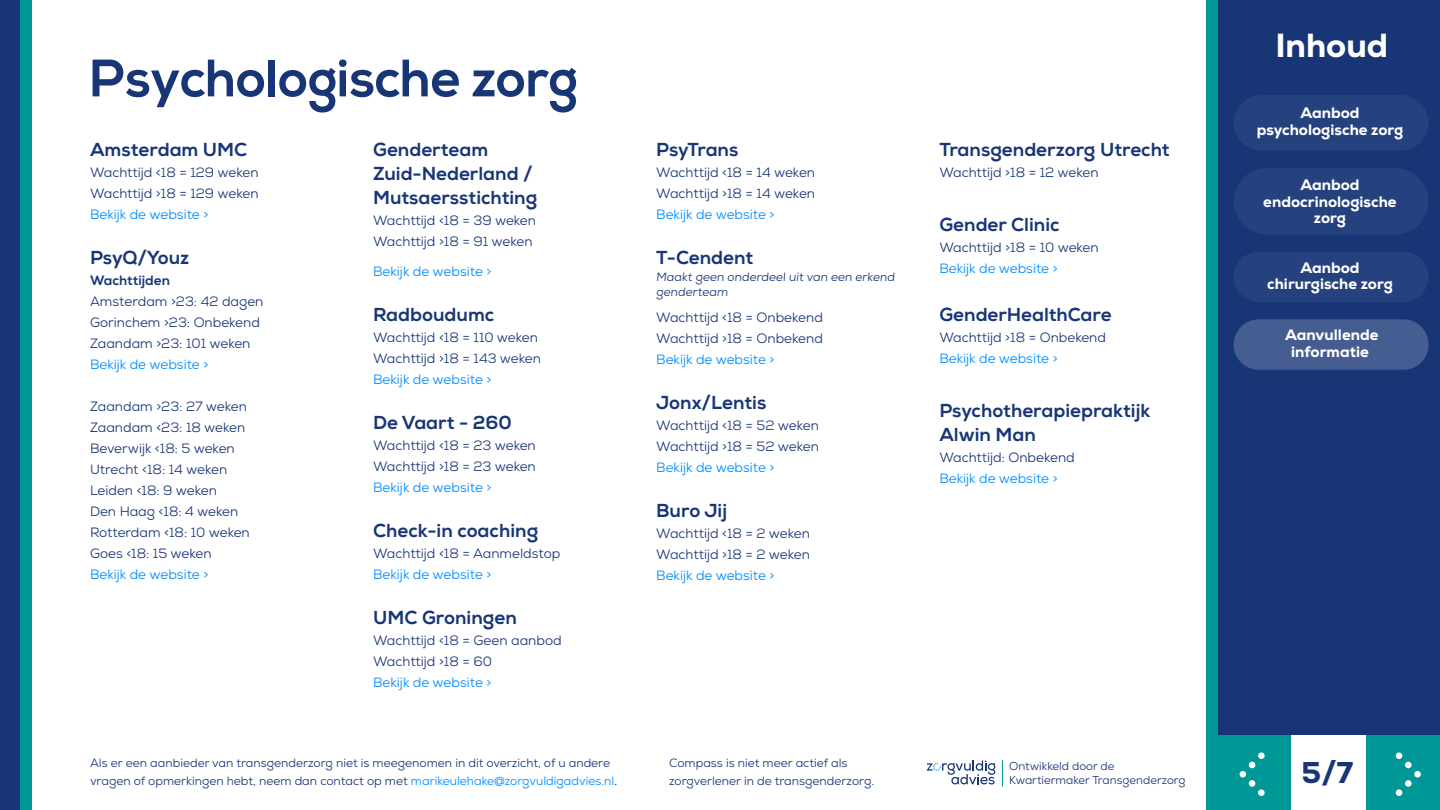
<style>
.page{position:relative;width:1440px;height:810px;background:#fff}
.page>*{position:absolute;margin:0;border:0;box-sizing:border-box;transform-origin:0 0}
.t1{font:700 52.5px "Nexa";color:#183676}
.t2{font:800 33.3px "Nexa";color:#fff}
.t3{font:800 30px "Nexa";color:#183676}
.t4{font:800 18.75px/24px "Nexa";color:#183676}
.t5{font:800 15.15px/16.5px "Nexa";color:#fff;text-align:center}
.t6{font:13.5px/21px "Nexa";color:#183676}
.t7{font:13.5px "Nexa";color:#008cff}
.t8{font:800 13.5px "Nexa";color:#183676}
.t9{font:12px/18px "Nexa";color:#183676}
.t10{font:11.48px/13.7px "Nexa";color:#183676}
.s1{color:#008cff}
.s2{color:#000}
</style>
<div class="page">
<div style="left:1218px;top:0;width:222px;height:810px;background:#183676"></div>
<div style="left:1366px;top:736px;width:74px;height:74px;background:#009897"></div>
<div style="left:1218px;top:736px;width:74px;height:74px;background:#009897"></div>
<div style="left:1292px;top:736px;width:74px;height:74px;background:#fff"></div>
<div style="left:1414px;top:771px;width:7px;height:7px;background:#fff;border-radius:50%"></div>
<div style="left:1405px;top:762px;width:7px;height:6px;background:#fff;border-radius:50%"></div>
<div style="left:1396px;top:752px;width:6px;height:7px;background:#fff;border-radius:50%"></div>
<div style="left:1396px;top:789px;width:6px;height:7px;background:#fff;border-radius:50%"></div>
<div style="left:1405px;top:780px;width:7px;height:7px;background:#fff;border-radius:50%"></div>
<svg style="left:927px;top:760px;width:68px;height:24px"></svg>
<svg style="left:1002px;top:760px;width:1px;height:27px"></svg>
<div style="left:0;top:0;width:22px;height:809px;background:#183676"></div>
<div style="left:20px;top:0;width:12px;height:809px;background:#009897"></div>
<div style="left:1207px;top:0;width:11px;height:810px;background:#009897"></div>
<div style="left:1240px;top:771px;width:6px;height:7px;background:#fff;border-radius:50%"></div>
<svg style="left:1249px;top:762px;width:6px;height:6px"></svg>
<div style="left:1258px;top:752px;width:7px;height:7px;background:#fff;border-radius:50%"></div>
<div style="left:1258px;top:789px;width:7px;height:7px;background:#fff;border-radius:50%"></div>
<div style="left:1249px;top:780px;width:6px;height:7px;background:#fff;border-radius:50%"></div>
<div style="left:1234px;top:95px;width:195px;height:56px;background:#25417e;border-radius:28px"></div>
<div style="left:1234px;top:252px;width:195px;height:50px;background:#25417e;border-radius:25px"></div>
<div style="left:1234px;top:168px;width:195px;height:66px;background:#25417e;border-radius:33px"></div>
<div style="left:1234px;top:319px;width:195px;height:51px;background:#455d90;border-radius:25px"></div>
<h1 class="t1" style="left:90px;top:48px;width:490px">Psychologische zorg</h1>
<h3 class="t4" style="left:90px;top:137px;width:159px">Amsterdam UMC</h3>
<p class="t6" style="left:90px;top:161px;width:170px">Wachttijd &lt;18 = 129 weken<br>Wachttijd &gt;18 = 129 weken</p>
<p class="t7" style="left:90px;top:205px;width:120px">Bekijk de website &gt;</p>
<h3 class="t4" style="left:90px;top:245px;width:101px">PsyQ/Youz</h3>
<p class="t8" style="left:90px;top:272px;width:82px">Wachttijden</p>
<p class="t6" style="left:90px;top:291px;width:175px">Amsterdam &gt;23: 42 dagen<br>Gorinchem &gt;23: Onbekend<br>Zaandam &gt;23: 101 weken</p>
<p class="t7" style="left:90px;top:355px;width:120px">Bekijk de website &gt;</p>
<p class="t6" style="left:90px;top:396px;width:161px">Zaandam &gt;23: 27 weken<br>Zaandam &lt;23: 18 weken<br>Beverwijk &lt;18: 5 weken<br>Utrecht &lt;18: 14 weken<br>Leiden &lt;18: 9 weken<br>Den Haag &lt;18: 4 weken<br>Rotterdam &lt;18: 10 weken<br>Goes &lt;18: 15 weken</p>
<p class="t7" style="left:90px;top:565px;width:120px">Bekijk de website &gt;</p>
<h3 class="t4" style="left:373px;top:137px;width:166px">Genderteam<br>Zuid-Nederland /<br>Mutsaersstichting</h3>
<p class="t6" style="left:373px;top:209px;width:164px">Wachttijd &lt;18 = 39 weken<br>Wachttijd &gt;18 = 91 weken</p>
<p class="t7" style="left:373px;top:262px;width:120px">Bekijk de website &gt;</p>
<h3 class="t4" style="left:373px;top:302px;width:123px">Radboudumc</h3>
<p class="t6" style="left:373px;top:326px;width:169px">Wachttijd &lt;18 = 110 weken<br>Wachttijd &gt;18 = 143 weken</p>
<p class="t7" style="left:373px;top:370px;width:120px">Bekijk de website &gt;</p>
<h3 class="t4" style="left:373px;top:410px;width:140px">De Vaart - 260</h3>
<p class="t6" style="left:373px;top:434px;width:164px">Wachttijd &lt;18 = 23 weken<br>Wachttijd &gt;18 = 23 weken</p>
<p class="t7" style="left:373px;top:478px;width:120px">Bekijk de website &gt;</p>
<h3 class="t4" style="left:373px;top:518px;width:167px">Check-in coaching</h3>
<p class="t6" style="left:373px;top:542px;width:189px">Wachttijd &lt;18 = Aanmeldstop</p>
<p class="t7" style="left:373px;top:565px;width:120px">Bekijk de website &gt;</p>
<h3 class="t4" style="left:373px;top:605px;width:145px">UMC Groningen</h3>
<p class="t6" style="left:373px;top:629px;width:190px">Wachttijd &lt;18 = Geen aanbod<br>Wachttijd &gt;18 = 60</p>
<p class="t7" style="left:373px;top:673px;width:120px">Bekijk de website &gt;</p>
<h3 class="t4" style="left:656px;top:137px;width:84px">PsyTrans</h3>
<p class="t6" style="left:656px;top:161px;width:160px">Wachttijd &lt;18 = 14 weken<br>Wachttijd &gt;18 = 14 weken</p>
<p class="t7" style="left:656px;top:205px;width:120px">Bekijk de website &gt;</p>
<h3 class="t4" style="left:656px;top:245px;width:99px">T-Cendent</h3>
<p class="t9" style="left:656px;top:269px;width:241px;line-height:15px">Maakt geen onderdeel uit van een erkend genderteam</p>
<p class="t6" style="left:656px;top:307px;width:168px">Wachttijd &lt;18 = Onbekend<br>Wachttijd &gt;18 = Onbekend</p>
<p class="t7" style="left:656px;top:351px;width:120px">Bekijk de website &gt;</p>
<h3 class="t4" style="left:656px;top:391px;width:112px">Jonx/Lentis</h3>
<p class="t6" style="left:656px;top:415px;width:164px">Wachttijd &lt;18 = 52 weken<br>Wachttijd &gt;18 = 52 weken</p>
<p class="t7" style="left:656px;top:459px;width:120px">Bekijk de website &gt;</p>
<h3 class="t4" style="left:656px;top:499px;width:72px">Buro Jij</h3>
<p class="t6" style="left:656px;top:523px;width:155px">Wachttijd &lt;18 = 2 weken<br>Wachttijd &gt;18 = 2 weken</p>
<p class="t7" style="left:656px;top:567px;width:120px">Bekijk de website &gt;</p>
<p class="t9" style="left:90px;top:754px;width:529px">Als er een aanbieder van transgenderzorg niet is meegenomen in dit overzicht, of u andere vragen of opmerkingen hebt, neem dan contact op met <span class="s1">marikeulehake@zorgvuldigadvies.nl</span><span class="s2">.</span></p>
<p class="t9" style="left:669px;top:754px;width:207px">Compass is niet meer actief als zorgverlener in de transgenderzorg.</p>
<h3 class="t4" style="left:939px;top:137px;width:232px">Transgenderzorg Utrecht</h3>
<p class="t6" style="left:939px;top:161px;width:161px">Wachttijd &gt;18 = 12 weken</p>
<h3 class="t4" style="left:939px;top:212px;width:122px">Gender Clinic</h3>
<p class="t6" style="left:939px;top:236px;width:161px">Wachttijd &gt;18 = 10 weken</p>
<p class="t7" style="left:939px;top:259px;width:120px">Bekijk de website &gt;</p>
<h3 class="t4" style="left:939px;top:302px;width:174px">GenderHealthCare</h3>
<p class="t6" style="left:939px;top:326px;width:168px">Wachttijd &gt;18 = Onbekend</p>
<p class="t7" style="left:939px;top:349px;width:120px">Bekijk de website &gt;</p>
<h3 class="t4" style="left:939px;top:398px;width:212px">Psychotherapiepraktijk<br>Alwin Man</h3>
<p class="t6" style="left:939px;top:446px;width:137px">Wachttijd: Onbekend</p>
<p class="t7" style="left:939px;top:469px;width:120px">Bekijk de website &gt;</p>
<p class="t10" style="left:1009px;top:759px;width:178px">Ontwikkeld door de<br>Kwartiermaker Transgenderzorg</p>
<h2 class="t2" style="left:1275px;top:25px;width:114px">Inhoud</h2>
<p class="t5" style="left:1257px;top:105px;width:148px">Aanbod psychologische zorg</p>
<p class="t5" style="left:1263px;top:177px;width:135px">Aanbod endocrinologische zorg</p>
<p class="t5" style="left:1267px;top:259px;width:127px">Aanbod chirurgische zorg</p>
<p class="t5" style="left:1285px;top:327px;width:95px">Aanvullende informatie</p>
<h3 class="t3" style="left:1302px;top:753px;width:53px">5/7</h3>
</div>
